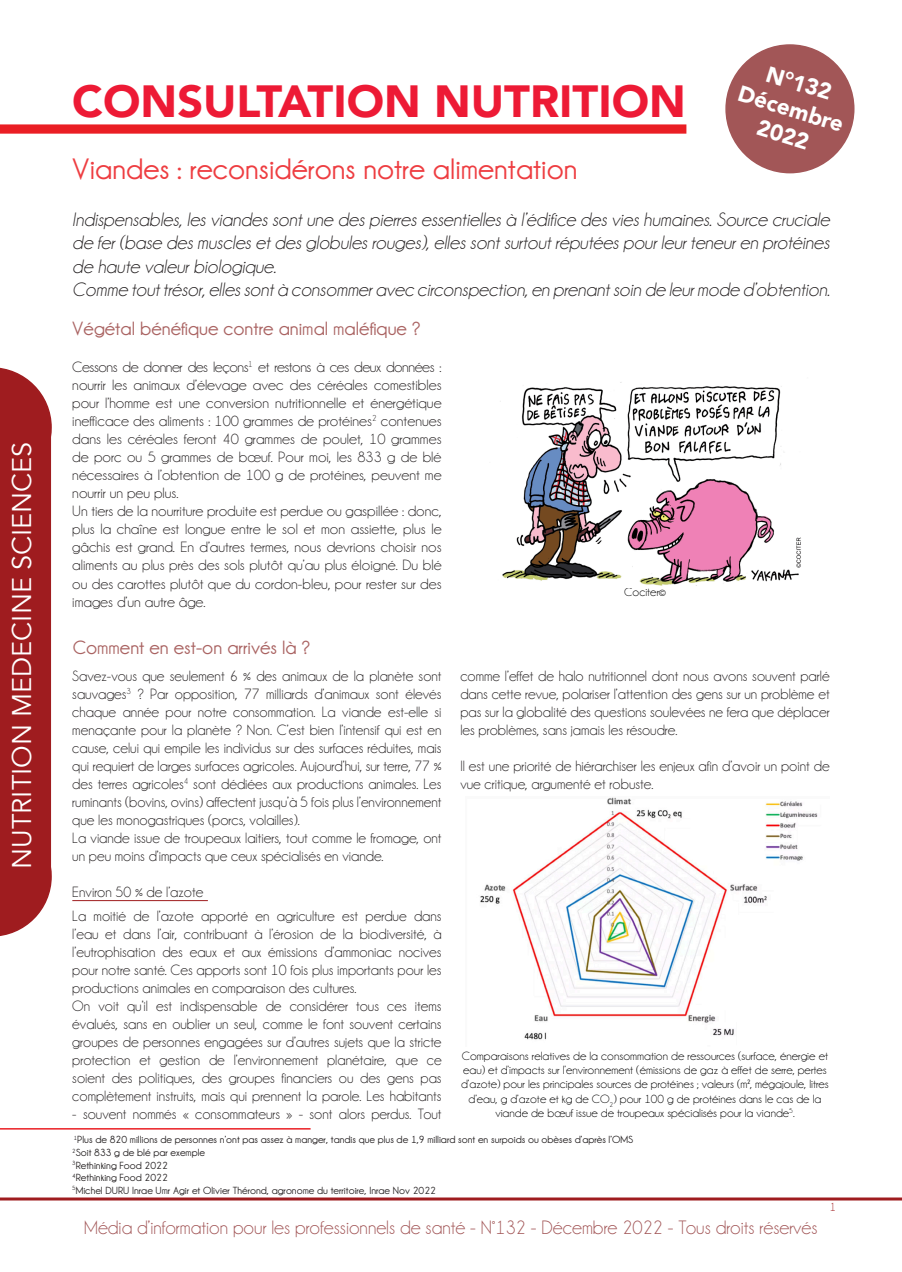
<style>
.page{position:relative;width:902px;height:1272px;background:#fff}
.page>*{position:absolute;margin:0;border:0;box-sizing:border-box;transform-origin:0 0}
.t1{font:900 45px "Avenir";color:#ed1a35}
.t2{font:700 30px "Champagne&Limousines";color:#ee3d41;scale:1.04 1}
.t3{font:27px "Avenir";color:#fff}
.t4{font:900 22.5px "Avenir";color:#fff}
.t5{font:italic 19.5px/23.4px "Champagne&Limousines";color:#231f20;text-align:justify}
.t6{font:19.5px "Champagne&Limousines";color:#a25657}
.t7{font:700 19.5px "Champagne&Limousines";color:#aa6463;scale:1.04 1}
.t8{font:15px/18px "Champagne&Limousines";color:#231f20;text-align:justify}
.t9{font:15px/18px "Champagne&Limousines";color:#231f20;text-align:justify;scale:1.04 1}
.t10{font:12px/14.4px "Champagne&Limousines";color:#000;text-align:center;scale:1.04 1}
.t11{font:12px "Champagne&Limousines";color:#9f1c1f}
.t12{font:700 10.5px "Champagne&Limousines";color:#231f20;scale:1.04 1}
</style>
<div class="page">
<svg style="left:0;top:124px;width:686px;height:10px;background:#eb2f35"></svg>
<svg style="left:0;top:367px;width:52px;height:569px;background:#a52b2d"></svg>
<hr style="left:0;top:1197px;width:901px;height:3px;background:#9f1c1f">
<div style="left:726px;top:45px;width:127px;height:128px;background:#a25657;border-radius:50%"></div>
<hr style="left:0;top:1128px;width:310px;height:1px;background:#ea1e24">
<img style="left:500px;top:382px;width:301px;height:204px">
<img style="left:480px;top:797px;width:338px;height:243px">
<hr style="left:72px;top:900px;width:136px;height:1px;background:#9f1c1f">
<p class="t3" style="left:6px;top:868px;width:428px;rotate:-90deg">NUTRITION MEDECINE SCIENCES</p>
<p class="t1" style="left:72px;top:63px;width:615px">CONSULTATION NUTRITION</p>
<p class="t4" style="left:772px;top:55px;width:69px;rotate:17deg">N°132</p>
<p class="t4" style="left:744px;top:74px;width:111px;rotate:17deg">Décembre</p>
<p class="t4" style="left:763px;top:108px;width:55px;rotate:17deg">2022</p>
<p class="t2" style="left:72px;top:152px;width:487px">Viandes : reconsidérons notre alimentation</p>
<p class="t5" style="left:72px;top:207px;width:758px">Indispensables, les viandes sont une des pierres essentielles à l’édifice des vies humaines. Source cruciale de fer (base des muscles et des globules rouges), elles sont surtout réputées pour leur teneur en protéines de haute valeur biologique.</p>
<p class="t5" style="left:72px;top:278px;width:758px">Comme tout trésor, elles sont à consommer avec circonspection, en prenant soin de leur mode d’obtention.</p>
<p class="t7" style="left:72px;top:317px;width:336px">Végétal bénéfique contre animal maléfique ?</p>
<p class="t9" style="left:72px;top:358px;width:356px">Cessons de donner des leçons<sup>1</sup> et restons à ces deux données : nourrir les animaux d’élevage avec des céréales comestibles pour l’homme est une conversion nutritionnelle et énergétique inefficace des aliments : 100 grammes de protéines<sup>2</sup> contenues dans les céréales feront 40 grammes de poulet, 10 grammes de porc ou 5 grammes de bœuf. Pour moi, les 833 g de blé nécessaires à l’obtention de 100 g de protéines, peuvent me nourrir un peu plus.</p>
<p class="t9" style="left:72px;top:502px;width:356px">Un tiers de la nourriture produite est perdue ou gaspillée : donc, plus la chaîne est longue entre le sol et mon assiette, plus le gâchis est grand. En d’autres termes, nous devrions choisir nos aliments au plus près des sols plutôt qu’au plus éloigné. Du blé ou des carottes plutôt que du cordon-bleu, pour rester sur des images d’un autre âge.</p>
<p class="t7" style="left:73px;top:636px;width:229px">Comment en est-on arrivés là ?</p>
<p class="t8" style="left:72px;top:667px;width:371px">Savez-vous que seulement 6 % des animaux de la planète sont sauvages<sup>3</sup> ? Par opposition, 77 milliards d’animaux sont élevés chaque année pour notre consommation. La viande est-elle si menaçante pour la planète ? Non. C’est bien l’intensif qui est en cause, celui qui empile les individus sur des surfaces réduites, mais qui requiert de larges surfaces agricoles. Aujourd’hui, sur terre, 77 % des terres agricoles<sup>4</sup> sont dédiées aux productions animales. Les ruminants (bovins, ovins) affectent jusqu’à 5 fois plus l’environnement que les monogastriques (porcs, volailles).</p>
<p class="t8" style="left:72px;top:829px;width:371px">La viande issue de troupeaux laitiers, tout comme le fromage, ont un peu moins d’impacts que ceux spécialisés en viande.</p>
<p class="t8" style="left:72px;top:883px;width:132px">Environ 50 % de l’azote</p>
<p class="t8" style="left:72px;top:906px;width:371px">La moitié de l’azote apporté en agriculture est perdue dans l’eau et dans l’air, contribuant à l’érosion de la biodiversité, à l’eutrophisation des eaux et aux émissions d’ammoniac nocives pour notre santé. Ces apports sont 10 fois plus importants pour les productions animales en comparaison des cultures.</p>
<p class="t8" style="left:72px;top:996px;width:371px">On voit qu’il est indispensable de considérer tous ces items évalués, sans en oublier un seul, comme le font souvent certains groupes de personnes engagées sur d’autres sujets que la stricte protection et gestion de l’environnement planétaire, que ce soient des politiques, des groupes financiers ou des gens pas complètement instruits, mais qui prennent la parole. Les habitants</p>
<p class="t8" style="left:72px;top:1104px;width:371px">- souvent nommés « consommateurs » - sont alors perdus. Tout</p>
<p class="t10" style="left:624px;top:584px;width:41px">Cociter©</p>
<p class="t8" style="left:460px;top:667px;width:371px">comme l’effet de halo nutritionnel dont nous avons souvent parlé dans cette revue, polariser l’attention des gens sur un problème et pas sur la globalité des questions soulevées ne fera que déplacer les problèmes, sans jamais les résoudre.</p>
<p class="t8" style="left:460px;top:757px;width:371px">Il est une priorité de hiérarchiser les enjeux afin d’avoir un point de vue critique, argumenté et robuste.</p>
<p class="t10" style="left:461px;top:1048px;width:355px">Comparaisons relatives de la consommation de ressources (surface, énergie et eau) et d’impacts sur l’environnement (émissions de gaz à effet de serre, pertes d’azote) pour les principales sources de protéines ; valeurs (m², mégajoule, litres d’eau, g d’azote et kg de CO<sub>2</sub>) pour 100 g de protéines dans le cas de la viande de bœuf issue de troupeaux spécialisés pour la viande<sup>5</sup>.</p>
<p class="t12" style="left:74px;top:1133px;width:539px"><sup>1</sup>Plus de 820 millions de personnes n’ont pas assez à manger, tandis que plus de 1,9 milliard sont en surpoids ou obèses d’après l’OMS</p>
<p class="t12" style="left:72px;top:1146px;width:129px"><sup>2</sup>Soit 833 g de blé par exemple</p>
<p class="t12" style="left:72px;top:1159px;width:93px"><sup>3</sup>Rethinking Food 2022</p>
<p class="t12" style="left:72px;top:1171px;width:94px"><sup>4</sup>Rethinking Food 2022</p>
<p class="t12" style="left:72px;top:1184px;width:351px"><sup>5</sup>Michel DURU Inrae Umr Agir et Olivier Thérond, agronome du territoire, Inrae Nov 2022</p>
<p class="t6" style="left:84px;top:1216px;width:734px">Média d’information pour les professionnels de santé - N°132 - Décembre 2022 - Tous droits réservés</p>
<p class="t11" style="left:829px;top:1199px;width:8px">1</p>
</div>
